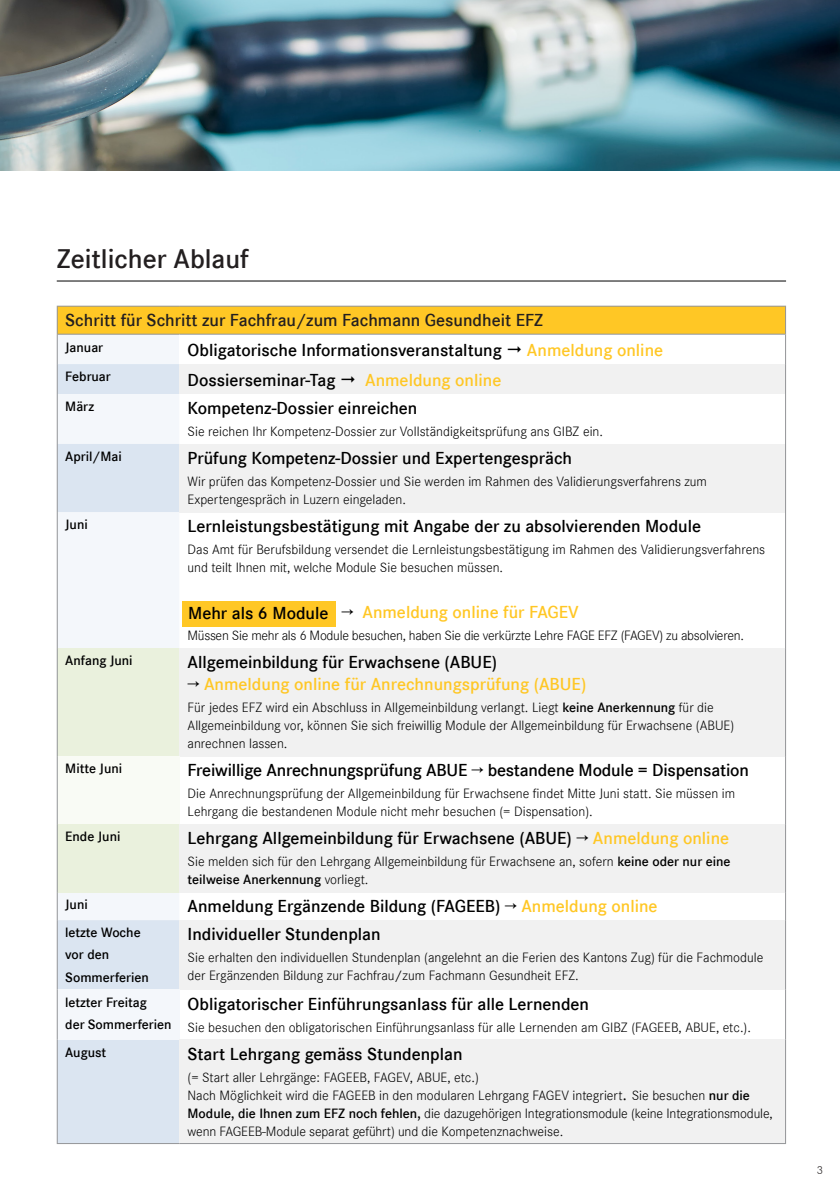
<style>
.page{position:relative;width:840px;height:1191px;background:#fff}
.page>*{position:absolute;margin:0;border:0;box-sizing:border-box;transform-origin:0 0}
.t1{font:600 28px "Corporate S";color:#231f20}
.t2{font:600 18px "Corporate S";color:#000}
.t3{font:600 18px "Corporate S";color:#ffc725}
.t4{font:600 18px "Corporate S";color:#231f20}
.t5{font:14px/18px "Corporate S Ligh";color:#000}
.t6{font:600 14px "Corporate S";color:#000}
.t7{font:14px "Corporate S Ligh";letter-spacing:-.02em;color:#000}
.t8{font:12px "Corporate S Ligh";color:#231f20}
.s1{font-size:18.4px;color:#000}
.s2{color:#000}
.s3{font-family:"Corporate S Ligh";font-weight:400;color:#000}
.s4{font-family:"Corporate S";font-weight:600}
.s5{font-family:"Corporate S Ligh";font-weight:400}
.s6{color:#ffc725}
.s7{font-size:18px}
</style>
<div class="page">
<div style="left:57px;top:306px;width:728px;height:28px;background:#ffc725"></div>
<div style="left:58px;top:512px;width:121px;height:136px;background:#f4f7fb"></div>
<div style="left:179px;top:364px;width:606px;height:30px;background:#f1f1f1"></div>
<svg style="left:179px;top:512px;width:605px;height:527px"></svg>
<div style="left:179px;top:444px;width:606px;height:68px;background:#f1f1f1"></div>
<div style="left:57px;top:648px;width:122px;height:108px;background:#eaf1dd"></div>
<div style="left:179px;top:648px;width:606px;height:108px;background:#f1f1f1"></div>
<div style="left:57px;top:756px;width:122px;height:68px;background:#f9fbf5"></div>
<div style="left:57px;top:824px;width:122px;height:68px;background:#eaf1dd"></div>
<div style="left:179px;top:824px;width:606px;height:68px;background:#f1f1f1"></div>
<div style="left:179px;top:920px;width:606px;height:69px;background:#f1f1f1"></div>
<div style="left:179px;top:1039px;width:606px;height:104px;background:#f1f1f1"></div>
<hr style="left:57px;top:306px;width:122px;height:1px;background:#939598">
<hr style="left:179px;top:306px;width:606px;height:1px;background:#939598">
<svg style="left:57px;top:307px;width:122px;height:205px"></svg>
<hr style="left:179px;top:334px;width:606px;height:1px;background:#939598">
<hr style="left:57px;top:364px;width:1px;height:30px;background:#939598">
<hr style="left:784px;top:364px;width:1px;height:30px;background:#939598">
<hr style="left:57px;top:394px;width:1px;height:50px;background:#939598">
<hr style="left:784px;top:394px;width:1px;height:50px;background:#939598">
<hr style="left:57px;top:444px;width:1px;height:68px;background:#939598">
<hr style="left:784px;top:444px;width:1px;height:68px;background:#939598">
<hr style="left:57px;top:512px;width:1px;height:136px;background:#939598">
<hr style="left:784px;top:512px;width:1px;height:136px;background:#939598">
<hr style="left:57px;top:648px;width:1px;height:108px;background:#939598">
<hr style="left:784px;top:648px;width:1px;height:108px;background:#939598">
<hr style="left:57px;top:756px;width:1px;height:68px;background:#939598">
<hr style="left:784px;top:756px;width:1px;height:68px;background:#939598">
<hr style="left:57px;top:824px;width:1px;height:68px;background:#939598">
<hr style="left:784px;top:824px;width:1px;height:68px;background:#939598">
<svg style="left:57px;top:892px;width:122px;height:251px"></svg>
<hr style="left:57px;top:920px;width:1px;height:69px;background:#939598">
<hr style="left:784px;top:920px;width:1px;height:69px;background:#939598">
<hr style="left:57px;top:989px;width:1px;height:50px;background:#939598">
<hr style="left:784px;top:989px;width:1px;height:50px;background:#939598">
<hr style="left:57px;top:1039px;width:1px;height:104px;background:#939598">
<hr style="left:784px;top:1039px;width:1px;height:104px;background:#939598">
<hr style="left:57px;top:1143px;width:122px;height:1px;background:#939598">
<hr style="left:179px;top:1143px;width:606px;height:1px;background:#939598">
<img style="left:0;top:0;width:839px;height:170px">
<hr style="left:57px;top:280px;width:728px;height:1px;background:#000">
<div style="left:182px;top:601px;width:153px;height:25px;background:#ffc725"></div>
<p class="t1" style="left:57px;top:243px;width:193px">Zeitlicher Ablauf</p>
<p class="t4" style="left:65px;top:310px;width:479px">Schritt für Schritt zur Fachfrau/zum Fachmann Gesundheit EFZ</p>
<p class="t6" style="left:65px;top:339px;width:39px">Januar</p>
<p class="t2" style="left:187px;top:340px;width:315px">Obligatorische Informationsveranstaltung</p>
<p class="t3" style="left:526px;top:340px;width:138px">Anmeldung online</p>
<p class="t6" style="left:65px;top:369px;width:47px">Februar</p>
<p class="t2" style="left:187px;top:370px;width:149px">Dossierseminar-Tag</p>
<p class="t3" style="left:365px;top:370px;width:138px">Anmeldung online</p>
<p class="t6" style="left:65px;top:398px;width:30px">März</p>
<p class="t2" style="left:187px;top:398px;width:231px">Kompetenz-Dossier einreichen</p>
<p class="t5" style="left:187px;top:422px;width:417px">Sie reichen Ihr Kompetenz-Dossier zur Vollständigkeitsprüfung ans GIBZ ein.</p>
<p class="t6" style="left:65px;top:448px;width:58px">April/Mai</p>
<p class="t2" style="left:187px;top:448px;width:386px">Prüfung Kompetenz-Dossier und Expertengespräch</p>
<p class="t5" style="left:187px;top:472px;width:520px">Wir prüfen das Kompetenz-Dossier und Sie werden im Rahmen des Validierungsverfahrens zum<br>Expertengespräch in Luzern eingeladen.</p>
<p class="t6" style="left:65px;top:516px;width:24px">Juni</p>
<p class="t2" style="left:187px;top:516px;width:514px">Lernleistungsbestätigung mit Angabe der zu absolvierenden Module</p>
<p class="t5" style="left:187px;top:540px;width:578px">Das Amt für Berufsbildung versendet die Lernleistungsbestätigung im Rahmen des Validierungsverfahrens und teilt Ihnen mit, welche Module Sie besuchen müssen.</p>
<p class="t3" style="left:187px;top:602px;width:392px"><span class="s1">Mehr als 6 Module</span> <span class="s2">→</span> Anmeldung online für FAGEV</p>
<p class="t7" style="left:187px;top:627px;width:557px">Müssen Sie mehr als 6 Module besuchen, haben Sie die verkürzte Lehre FAGE EFZ (FAGEV) zu absolvieren.</p>
<p class="t6" style="left:65px;top:652px;width:69px">Anfang Juni</p>
<p class="t2" style="left:187px;top:652px;width:311px">Allgemeinbildung für Erwachsene (ABUE)</p>
<p class="t3" style="left:187px;top:674px;width:400px"><span class="s3">→</span> Anmeldung online für Anrechnungsprüfung (ABUE)</p>
<p class="t5" style="left:187px;top:698px;width:548px">Für jedes EFZ wird ein Abschluss in Allgemeinbildung verlangt. Liegt <span class="s4">keine Anerkennung</span> für die<br>Allgemeinbildung vor, können Sie sich freiwillig Module der Allgemeinbildung für Erwachsene (ABUE) anrechnen lassen.</p>
<p class="t6" style="left:65px;top:760px;width:58px">Mitte Juni</p>
<p class="t2" style="left:187px;top:760px;width:562px">Freiwillige Anrechnungsprüfung ABUE → bestandene Module = Dispensation</p>
<p class="t5" style="left:187px;top:784px;width:548px">Die Anrechnungsprüfung der Allgemeinbildung für Erwachsene findet Mitte Juni statt. Sie müssen im<br>Lehrgang die bestandenen Module nicht mehr besuchen (= Dispensation).</p>
<p class="t6" style="left:65px;top:828px;width:57px">Ende Juni</p>
<p class="t2" style="left:187px;top:828px;width:543px">Lehrgang Allgemeinbildung für Erwachsene (ABUE) <span class="s5">→</span> <span class="s6">Anmeldung online</span></p>
<p class="t5" style="left:187px;top:852px;width:544px">Sie melden sich für den Lehrgang Allgemeinbildung für Erwachsene an, sofern <span class="s4">keine oder nur eine teilweise Anerkennung</span> vorliegt.</p>
<p class="t6" style="left:65px;top:896px;width:24px">Juni</p>
<p class="t2" style="left:187px;top:896px;width:471px">Anmeldung Ergänzende Bildung (FAGEEB) <span class="s5">→</span> <span class="s6">Anmeldung online</span></p>
<p class="t6" style="left:65px;top:924px;width:77px">letzte Woche</p>
<p class="t6" style="left:65px;top:946px;width:45px">vor den</p>
<p class="t6" style="left:65px;top:968px;width:85px">Sommerferien</p>
<p class="t2" style="left:188px;top:602px;width:142px">Mehr als 6 Module</p>
<p class="t2" style="left:187px;top:924px;width:194px">Individueller Stundenplan</p>
<p class="t5" style="left:187px;top:948px;width:577px">Sie erhalten den individuellen Stundenplan (angelehnt an die Ferien des Kantons Zug) für die Fachmodule der Ergänzenden Bildung zur Fachfrau/zum Fachmann Gesundheit EFZ.</p>
<p class="t6" style="left:65px;top:994px;width:83px">letzter Freitag</p>
<p class="t6" style="left:65px;top:1016px;width:108px">der Sommerferien</p>
<p class="t2" style="left:187px;top:993px;width:403px">Obligatorischer Einführungsanlass für alle Lernenden</p>
<p class="t5" style="left:187px;top:1018px;width:564px">Sie besuchen den obligatorischen Einführungsanlass für alle Lernenden am GIBZ (FAGEEB, ABUE, etc.).</p>
<p class="t6" style="left:65px;top:1044px;width:43px">August</p>
<p class="t2" style="left:187px;top:1043px;width:276px">Start Lehrgang gemäss Stundenplan</p>
<p class="t5" style="left:187px;top:1068px;width:292px">(= Start aller Lehrgänge: FAGEEB, FAGEV, ABUE, etc.)</p>
<p class="t5" style="left:187px;top:1086px;width:586px">Nach Möglichkeit wird die FAGEEB in den modularen Lehrgang FAGEV integriert<span class="s7">.</span> Sie besuchen <span class="s4">nur die<br>Module, die Ihnen zum EFZ noch fehlen,</span> die dazugehörigen Integrationsmodule (keine Integrationsmodule, wenn FAGEEB-Module separat geführt) und die Kompetenznachweise.</p>
<p class="t8" style="left:816px;top:1163px;width:8px">3</p>
</div>
